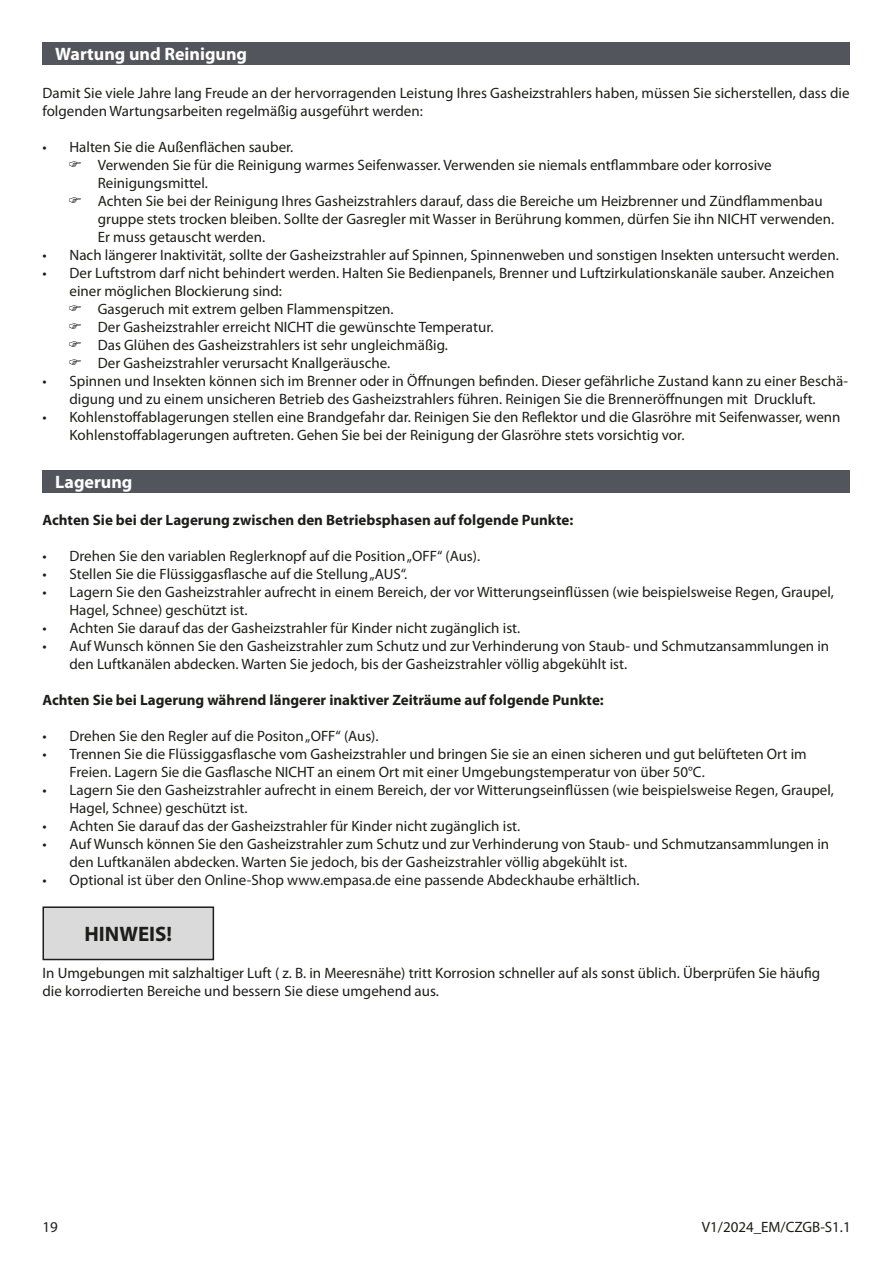
<style>
.page{position:relative;width:893px;height:1263px;background:#fff}
.page>*{position:absolute;margin:0;border:0;box-sizing:border-box;transform-origin:0 0}
.t1{font:700 21px "Myriad Pro";color:#1d1d1b}
.Montage_Bedienung_Ti{font:700 18px "Myriad Pro";color:#fff}
.Fließtext{font:15px/18px "Myriad Pro";color:#1d1d1b}
.Fließtext-2{font:700 15px "Myriad Pro";color:#1d1d1b}
</style>
<div class="page">
<div style="left:43px;top:43px;width:807px;height:17px;background:#52555b"></div>
<div style="left:43px;top:47px;width:807px;height:18px;background:#52555b"></div>
<div style="left:43px;top:470px;width:807px;height:18px;background:#52555b"></div>
<div style="left:43px;top:474px;width:807px;height:18px;background:#52555b"></div>
<div style="left:43px;top:907px;width:170px;height:52px;background:#dadada"></div>
<div style="left:43px;top:906px;width:171px;height:54px;border:2px solid #1d1d1b"></div>
<p class="Montage_Bedienung_Ti" style="left:55px;top:42px;width:193px">Wartung und Reinigung</p>
<p class="Fließtext" style="left:43px;top:84px;width:808px">Damit Sie viele Jahre lang Freude an der hervorragenden Leistung Ihres Gasheizstrahlers haben, müssen Sie sicherstellen, dass die folgenden Wartungsarbeiten regelmäßig ausgeführt werden:</p>
<p class="Fließtext" style="left:43px;top:138px;width:252px">• Halten Sie die Außenflächen sauber.</p>
<p class="Fließtext" style="left:98px;top:156px;width:675px">Verwenden Sie für die Reinigung warmes Seifenwasser. Verwenden sie niemals entflammbare oder korrosive<br>Reinigungsmittel.</p>
<p class="Fließtext" style="left:98px;top:192px;width:738px">Achten Sie bei der Reinigung Ihres Gasheizstrahlers darauf, dass die Bereiche um Heizbrenner und Zündflammenbau gruppe stets trocken bleiben. Sollte der Gasregler mit Wasser in Berührung kommen, dürfen Sie ihn NICHT verwenden.<br>Er muss getauscht werden.</p>
<p class="Fließtext" style="left:43px;top:246px;width:798px">• Nach längerer Inaktivität, sollte der Gasheizstrahler auf Spinnen, Spinnenweben und sonstigen Insekten untersucht werden.</p>
<p class="Fließtext" style="left:70px;top:264px;width:766px;text-indent:-27px">• Der Luftstrom darf nicht behindert werden. Halten Sie Bedienpanels, Brenner und Luftzirkulationskanäle sauber. Anzeichen einer möglichen Blockierung sind:</p>
<p class="Fließtext" style="left:98px;top:300px;width:297px">Gasgeruch mit extrem gelben Flammenspitzen.</p>
<p class="Fließtext" style="left:98px;top:318px;width:397px">Der Gasheizstrahler erreicht NICHT die gewünschte Temperatur.</p>
<p class="Fließtext" style="left:98px;top:336px;width:352px">Das Glühen des Gasheizstrahlers ist sehr ungleichmäßig.</p>
<p class="Fließtext" style="left:98px;top:354px;width:294px">Der Gasheizstrahler verursacht Knallgeräusche.</p>
<p class="Fließtext" style="left:43px;top:372px;width:807px;text-align:center">• Spinnen und Insekten können sich im Brenner oder in Öffnungen befinden. Dieser gefährliche Zustand kann zu einer Beschä&shy;digung und zu einem unsicheren Betrieb des Gasheizstrahlers führen. Reinigen Sie die Brenneröffnungen mit Druckluft.</p>
<p class="Fließtext" style="left:70px;top:408px;width:772px;text-indent:-27px">• Kohlenstoffablagerungen stellen eine Brandgefahr dar. Reinigen Sie den Reflektor und die Glasröhre mit Seifenwasser, wenn<br>Kohlenstoffablagerungen auftreten. Gehen Sie bei der Reinigung der Glasröhre stets vorsichtig vor.</p>
<p class="Montage_Bedienung_Ti" style="left:55px;top:470px;width:79px">Lagerung</p>
<p class="Fließtext-2" style="left:43px;top:511px;width:532px">Achten Sie bei der Lagerung zwischen den Betriebsphasen auf folgende Punkte:</p>
<p class="Fließtext" style="left:43px;top:547px;width:439px">• Drehen Sie den variablen Reglerknopf auf die Position „OFF“ (Aus).</p>
<p class="Fließtext" style="left:43px;top:565px;width:366px">• Stellen Sie die Flüssiggasflasche auf die Stellung „AUS“.</p>
<p class="Fließtext" style="left:70px;top:583px;width:766px;text-indent:-27px">• Lagern Sie den Gasheizstrahler aufrecht in einem Bereich, der vor Witterungseinflüssen (wie beispielsweise Regen, Graupel,<br>Hagel, Schnee) geschützt ist.</p>
<p class="Fließtext" style="left:43px;top:619px;width:479px">• Achten Sie darauf das der Gasheizstrahler für Kinder nicht zugänglich ist.</p>
<p class="Fließtext" style="left:70px;top:637px;width:761px;text-indent:-27px">• Auf Wunsch können Sie den Gasheizstrahler zum Schutz und zur Verhinderung von Staub- und Schmutzansammlungen in den Luftkanälen abdecken. Warten Sie jedoch, bis der Gasheizstrahler völlig abgekühlt ist.</p>
<p class="Fließtext-2" style="left:43px;top:691px;width:563px">Achten Sie bei Lagerung während längerer inaktiver Zeiträume auf folgende Punkte:</p>
<p class="Fließtext" style="left:43px;top:727px;width:338px">• Drehen Sie den Regler auf die Positon „OFF“ (Aus).</p>
<p class="Fließtext" style="left:70px;top:745px;width:739px;text-indent:-27px">• Trennen Sie die Flüssiggasflasche vom Gasheizstrahler und bringen Sie sie an einen sicheren und gut belüfteten Ort im<br>Freien. Lagern Sie die Gasflasche NICHT an einem Ort mit einer Umgebungstemperatur von über 50°C.</p>
<p class="Fließtext" style="left:70px;top:781px;width:766px;text-indent:-27px">• Lagern Sie den Gasheizstrahler aufrecht in einem Bereich, der vor Witterungseinflüssen (wie beispielsweise Regen, Graupel,<br>Hagel, Schnee) geschützt ist.</p>
<p class="Fließtext" style="left:43px;top:817px;width:479px">• Achten Sie darauf das der Gasheizstrahler für Kinder nicht zugänglich ist.</p>
<p class="Fließtext" style="left:70px;top:835px;width:761px;text-indent:-27px">• Auf Wunsch können Sie den Gasheizstrahler zum Schutz und zur Verhinderung von Staub- und Schmutzansammlungen in den Luftkanälen abdecken. Warten Sie jedoch, bis der Gasheizstrahler völlig abgekühlt ist.</p>
<p class="Fließtext" style="left:43px;top:871px;width:598px">• Optional ist über den Online-Shop www.empasa.de eine passende Abdeckhaube erhältlich.</p>
<p class="t1" style="left:84px;top:920px;width:89px">HINWEIS!</p>
<p class="Fließtext" style="left:43px;top:964px;width:779px">In Umgebungen mit salzhaltiger Luft ( z. B. in Meeresnähe) tritt Korrosion schneller auf als sonst üblich. Überprüfen Sie häufig</p>
<p class="Fließtext" style="left:43px;top:982px;width:398px">die korrodierten Bereiche und bessern Sie diese umgehend aus.</p>
<p class="Fließtext" style="left:43px;top:1217px;width:17px">19</p>
<p class="Fließtext" style="left:702px;top:1217px;width:150px">V1/2024_EM/CZGB-S1.1</p>
</div>
